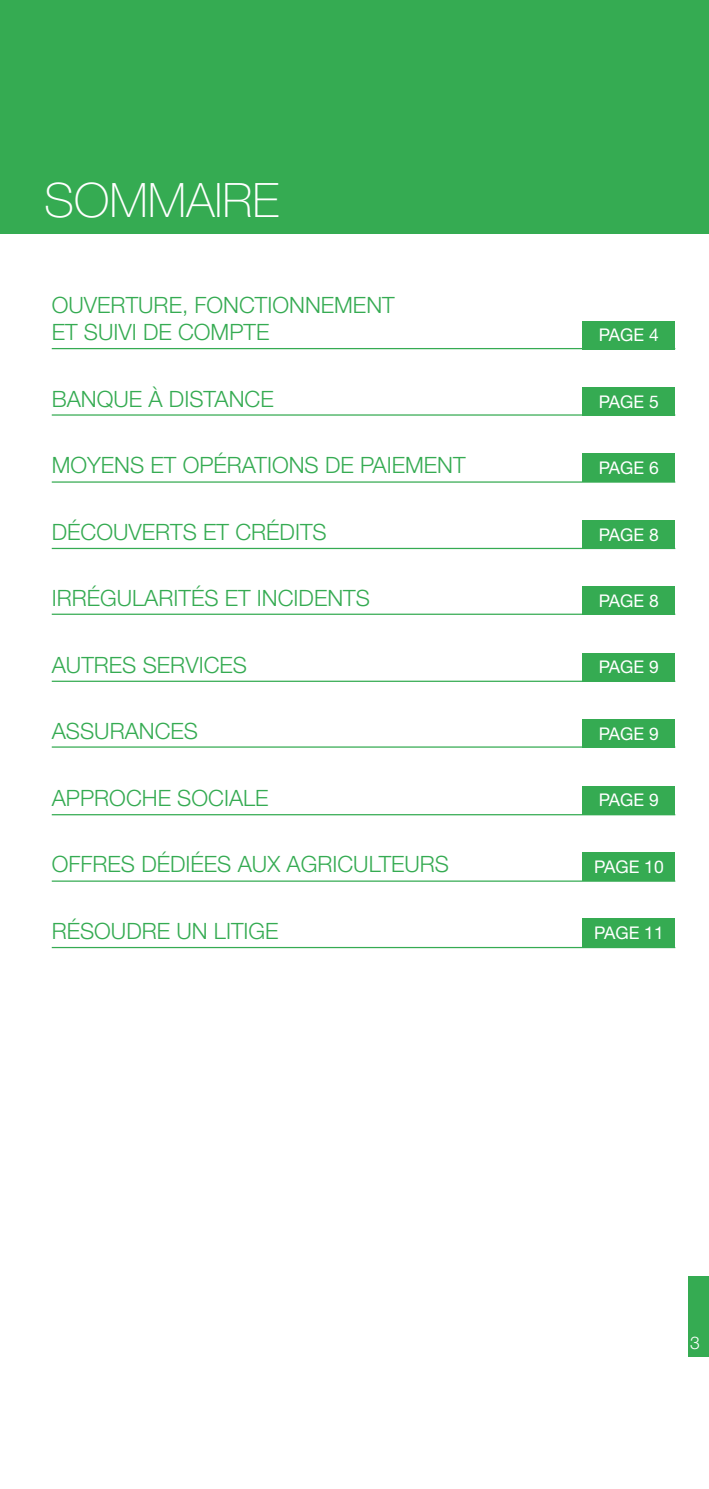
<style>
.page{position:relative;width:709px;height:1489px;background:#fff}
.page>*{position:absolute;margin:0;border:0;box-sizing:border-box;transform-origin:0 0}
.t1{font:100 47.5px "Helvetica Neue LT Std";color:#fff}
.t2{font:300 22.5px/27.5px "Helvetica Neue LT Std";color:#35ab52}
.t3{font:17.5px "Helvetica Neue LT Std";color:#fff}
.t4{font:300 17.5px "Helvetica Neue LT Std";color:#fff}
</style>
<div class="page">
<div style="left:688px;top:1276px;width:21px;height:80px;background:#35ab52"></div>
<div style="left:0;top:0;width:709px;height:233px;background:#35ab52"></div>
<hr style="left:52px;top:348px;width:623px;height:1px;background:#35ab52">
<div style="left:582px;top:321px;width:93px;height:28px;background:#35ab52"></div>
<hr style="left:52px;top:414px;width:623px;height:1px;background:#35ab52">
<div style="left:582px;top:387px;width:93px;height:28px;background:#35ab52"></div>
<hr style="left:52px;top:481px;width:623px;height:1px;background:#35ab52">
<div style="left:582px;top:454px;width:93px;height:28px;background:#35ab52"></div>
<hr style="left:52px;top:548px;width:623px;height:1px;background:#35ab52">
<div style="left:582px;top:520px;width:93px;height:28px;background:#35ab52"></div>
<hr style="left:52px;top:613px;width:623px;height:2px;background:#35ab52">
<div style="left:582px;top:586px;width:93px;height:29px;background:#35ab52"></div>
<hr style="left:52px;top:680px;width:623px;height:2px;background:#35ab52">
<div style="left:582px;top:653px;width:93px;height:28px;background:#35ab52"></div>
<hr style="left:52px;top:746px;width:623px;height:1px;background:#35ab52">
<div style="left:582px;top:719px;width:93px;height:28px;background:#35ab52"></div>
<hr style="left:52px;top:814px;width:623px;height:1px;background:#35ab52">
<div style="left:582px;top:785px;width:93px;height:29px;background:#35ab52"></div>
<hr style="left:52px;top:880px;width:623px;height:1px;background:#35ab52">
<div style="left:582px;top:852px;width:93px;height:28px;background:#35ab52"></div>
<hr style="left:52px;top:946px;width:623px;height:2px;background:#35ab52">
<div style="left:582px;top:918px;width:93px;height:28px;background:#35ab52"></div>
<h1 class="t1" style="left:44px;top:173px;width:236px">SOMMAIRE</h1>
<p class="t2" style="left:52px;top:290px;width:344px">OUVERTURE, FONCTIONNEMENT<br>ET SUIVI DE COMPTE</p>
<p class="t2" style="left:52px;top:384px;width:223px">BANQUE À DISTANCE</p>
<p class="t2" style="left:52px;top:451px;width:415px">MOYENS ET OPÉRATIONS DE PAIEMENT</p>
<p class="t2" style="left:52px;top:517px;width:276px">DÉCOUVERTS ET CRÉDITS</p>
<p class="t2" style="left:52px;top:584px;width:320px">IRRÉGULARITÉS ET INCIDENTS</p>
<p class="t2" style="left:52px;top:650px;width:197px">AUTRES SERVICES</p>
<p class="t2" style="left:52px;top:717px;width:148px">ASSURANCES</p>
<p class="t2" style="left:52px;top:783px;width:218px">APPROCHE SOCIALE</p>
<p class="t2" style="left:52px;top:850px;width:399px">OFFRES DÉDIÉES AUX AGRICULTEURS</p>
<p class="t2" style="left:52px;top:916px;width:228px">RÉSOUDRE UN LITIGE</p>
<p class="t3" style="left:599px;top:325px;width:61px">PAGE 4</p>
<p class="t3" style="left:599px;top:391px;width:61px">PAGE 5</p>
<p class="t3" style="left:599px;top:457px;width:61px">PAGE 6</p>
<p class="t3" style="left:599px;top:524px;width:61px">PAGE 8</p>
<p class="t3" style="left:599px;top:590px;width:61px">PAGE 8</p>
<p class="t3" style="left:599px;top:656px;width:61px">PAGE 9</p>
<p class="t3" style="left:599px;top:723px;width:61px">PAGE 9</p>
<p class="t3" style="left:599px;top:789px;width:61px">PAGE 9</p>
<p class="t3" style="left:594px;top:856px;width:71px">PAGE 10</p>
<p class="t3" style="left:594px;top:922px;width:71px">PAGE 11</p>
<p class="t4" style="left:690px;top:1332px;width:11px">3</p>
</div>
